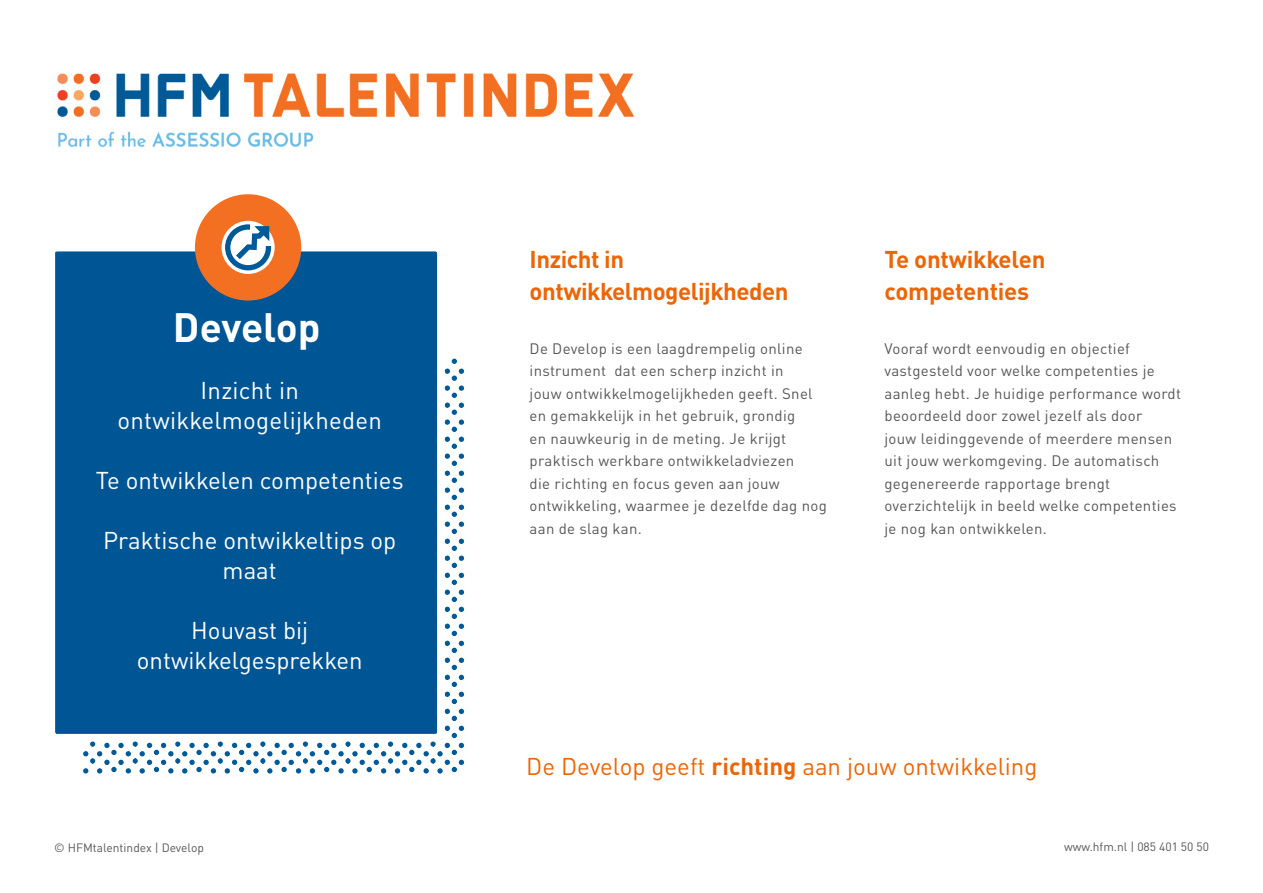
<style>
.page{position:relative;width:1263px;height:893px;background:#fff}
.page>*{position:absolute;margin:0;border:0;box-sizing:border-box;transform-origin:0 0}
.t1{font:700 40.5px "DINOT";letter-spacing:-.005em;color:#fff}
.t2{font:24px/30px "DINOT";color:#fff;text-align:center}
.t3{font:700 24px/31.5px "DINOT";letter-spacing:-.02em;color:#ec6608}
.t4{font:24px "DINOT";color:#ec6608}
.t5{font:15px/22.5px "DINOT";letter-spacing:.02em;color:#575756}
.t6{font:12px "DINOT";color:#575756}
.s1{font-weight:700}
</style>
<div class="page">
<svg style="left:83px;top:358px;width:382px;height:416px"></svg>
<div style="left:51px;top:248px;width:390px;height:490px;background:#005694;border-radius:5px"></div>
<div style="left:48px;top:244px;width:397px;height:497px;border:8px solid #fff;border-radius:5px"></div>
<svg style="left:195px;top:194px;width:106px;height:107px"></svg>
<img style="left:57px;top:73px;width:578px;height:74px">
<h1 class="t1" style="left:173px;top:301px;width:149px">Develop</h1>
<h2 class="t2" style="left:118px;top:375px;width:266px">Inzicht in ontwikkelmogelijkheden</h2>
<h2 class="t2" style="left:96px;top:465px;width:309px">Te ontwikkelen competenties</h2>
<h2 class="t2" style="left:103px;top:525px;width:295px">Praktische ontwikkeltips op maat</h2>
<h2 class="t2" style="left:137px;top:615px;width:227px">Houvast bij ontwikkelgesprekken</h2>
<h2 class="t3" style="left:530px;top:243px;width:261px">Inzicht in ontwikkelmogelijkheden</h2>
<p class="t5" style="left:530px;top:337px;width:299px">De Develop is een laagdrempelig online instrument dat een scherp inzicht in<br>jouw ontwikkelmogelijkheden geeft. Snel en gemakkelijk in het gebruik, grondig<br>en nauwkeurig in de meting. Je krijgt praktisch werkbare ontwikkeladviezen<br>die richting en focus geven aan jouw ontwikkeling, waarmee je dezelfde dag nog aan de slag kan.</p>
<h2 class="t3" style="left:884px;top:243px;width:162px">Te ontwikkelen competenties</h2>
<p class="t5" style="left:884px;top:337px;width:298px">Vooraf wordt eenvoudig en objectief vastgesteld voor welke competenties je aanleg hebt. Je huidige performance wordt beoordeeld door zowel jezelf als door<br>jouw leidinggevende of meerdere mensen uit jouw werkomgeving. De automatisch gegenereerde rapportage brengt overzichtelijk in beeld welke competenties je nog kan ontwikkelen.</p>
<h2 class="t4" style="left:526px;top:751px;width:513px">De Develop geeft <span class="s1">richting</span> aan jouw ontwikkeling</h2>
<p class="t6" style="left:54px;top:840px;width:151px">© HFMtalentindex | Develop</p>
<p class="t6" style="left:1064px;top:839px;width:146px">www.hfm.nl | 085 401 50 50</p>
</div>
